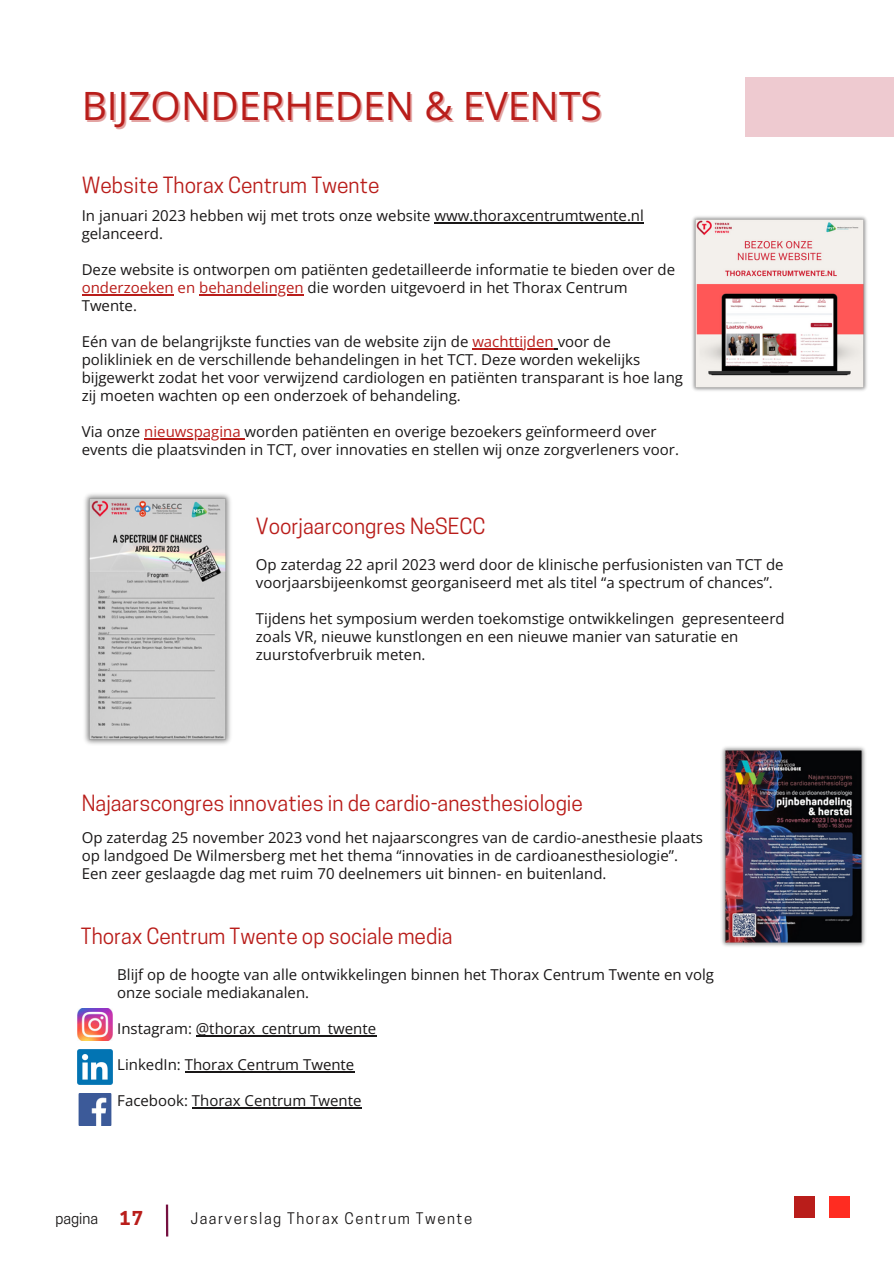
<style>
.page{position:relative;width:894px;height:1264px;background:#fff}
.page>*{position:absolute;margin:0;border:0;box-sizing:border-box;transform-origin:0 0}
.t1{font:39px "Open Sans";color:#b91d1a}
.t2{font:21px "Cooper Hewitt";color:#b91d1a}
.t3{font:700 18px "Cooper Hewitt";color:#b91d1a}
.t4{font:15px/18px "Open Sans";color:#191717}
.t5{font:15px "Cooper Hewitt";letter-spacing:.1em;color:#191717}
.s1{color:#b91d1a}
</style>
<div class="page">
<hr style="left:166px;top:1204px;width:2px;height:32px;background:#751040">
<div style="left:793px;top:1196px;width:21px;height:21px;background:#b91d1a"></div>
<div style="left:829px;top:1196px;width:20px;height:21px;background:#ff2c21"></div>
<img style="left:77px;top:1008px;width:35px;height:32px">
<img style="left:692px;top:216px;width:175px;height:175px">
<img style="left:77px;top:1049px;width:35px;height:35px">
<img style="left:84px;top:494px;width:147px;height:250px">
<img style="left:721px;top:746px;width:145px;height:201px">
<div style="left:745px;top:77px;width:148px;height:59px;background:#eecad0"></div>
<img style="left:78px;top:1093px;width:34px;height:32px">
<hr style="left:434px;top:222px;width:209px;height:1px;background:#191717">
<hr style="left:82px;top:294px;width:92px;height:1px;background:#b91d1a">
<hr style="left:199px;top:294px;width:104px;height:1px;background:#b91d1a">
<hr style="left:472px;top:348px;width:81px;height:1px;background:#b91d1a">
<hr style="left:144px;top:438px;width:100px;height:1px;background:#b91d1a">
<hr style="left:196px;top:1035px;width:180px;height:1px;background:#191717">
<hr style="left:185px;top:1071px;width:169px;height:1px;background:#191717">
<hr style="left:192px;top:1107px;width:169px;height:1px;background:#191717">
<h1 class="t1" style="left:82px;top:78px;width:521px">BIJZONDERHEDEN &amp; EVENTS</h1>
<p class="t2" style="left:82px;top:177px;width:299px">Website Thorax Centrum Twente</p>
<p class="t4" style="left:82px;top:206px;width:563px">In januari 2023 hebben wij met trots onze website www.thoraxcentrumtwente.nl gelanceerd.</p>
<p class="t4" style="left:82px;top:260px;width:594px">Deze website is ontworpen om patiënten gedetailleerde informatie te bieden over de <span class="s1">onderzoeken en behandelingen</span> die worden uitgevoerd in het Thorax Centrum</p>
<h2 class="t4" style="left:82px;top:296px;width:57px">Twente.</h2>
<h2 class="t4" style="left:82px;top:332px;width:530px">Eén van de belangrijkste functies van de website zijn de <span class="s1">wachttijden</span> voor de</h2>
<p class="t4" style="left:82px;top:350px;width:602px">polikliniek en de verschillende behandelingen in het TCT. Deze worden wekelijks bijgewerkt zodat het voor verwijzend cardiologen en patiënten transparant is hoe lang zij moeten wachten op een onderzoek of behandeling.</p>
<p class="t4" style="left:82px;top:422px;width:576px">Via onze <span class="s1">nieuwspagina</span> worden patiënten en overige bezoekers geïnformeerd over</p>
<p class="t4" style="left:82px;top:440px;width:598px">events die plaatsvinden in TCT, over innovaties en stellen wij onze zorgverleners voor.</p>
<p class="t2" style="left:256px;top:518px;width:231px">Voorjaarcongres NeSECC</p>
<p class="t4" style="left:256px;top:555px;width:529px">Op zaterdag 22 april 2023 werd door de klinische perfusionisten van TCT de voorjaarsbijeenkomst georganiseerd met als titel “a spectrum of chances”.</p>
<p class="t4" style="left:256px;top:609px;width:530px">Tijdens het symposium werden toekomstige ontwikkelingen gepresenteerd zoals VR, nieuwe kunstlongen en een nieuwe manier van saturatie en zuurstofverbruik meten.</p>
<h3 class="t2" style="left:82px;top:795px;width:502px">Najaarscongres innovaties in de cardio-anesthesiologie</h3>
<p class="t4" style="left:82px;top:828px;width:622px">Op zaterdag 25 november 2023 vond het najaarscongres van de cardio-anesthesie plaats op landgoed De Wilmersberg met het thema “innovaties in de cardioanesthesiologie”.</p>
<h3 class="t4" style="left:82px;top:864px;width:526px">Een zeer geslaagde dag met ruim 70 deelnemers uit binnen- en buitenland.</h3>
<h2 class="t2" style="left:81px;top:928px;width:373px">Thorax Centrum Twente op sociale media</h2>
<p class="t4" style="left:117px;top:965px;width:598px">Blijf op de hoogte van alle ontwikkelingen binnen het Thorax Centrum Twente en volg onze sociale mediakanalen.</p>
<p class="t4" style="left:117px;top:1019px;width:260px">Instagram: @thorax_centrum_twente</p>
<p class="t4" style="left:117px;top:1055px;width:238px">LinkedIn: Thorax Centrum Twente</p>
<p class="t4" style="left:117px;top:1091px;width:246px">Facebook: Thorax Centrum Twente</p>
<p class="t5" style="left:55px;top:1212px;width:44px">pagina</p>
<p class="t3" style="left:120px;top:1211px;width:25px">17</p>
<h2 class="t5" style="left:191px;top:1212px;width:283px">Jaarverslag Thorax Centrum Twente</h2>
</div>
